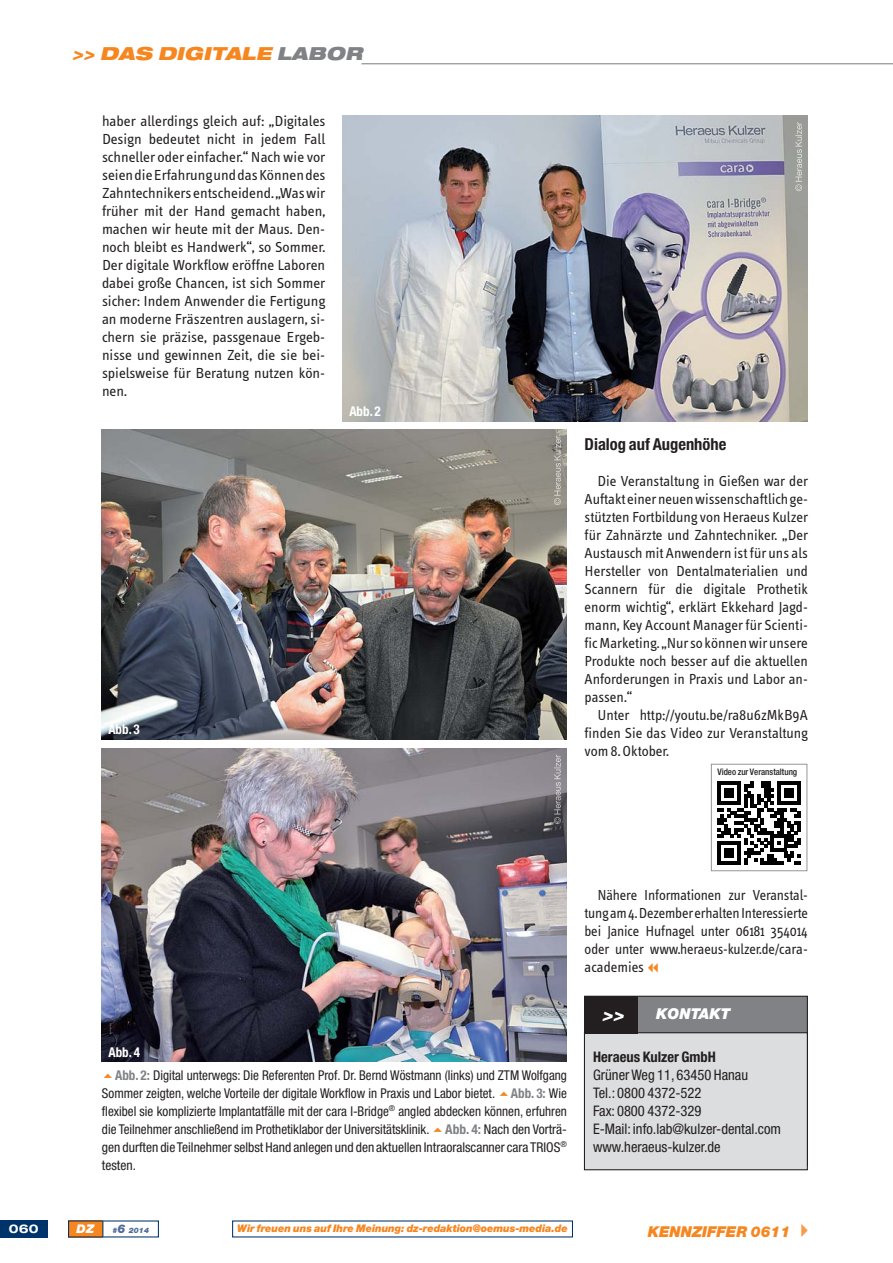
<style>
.page{position:relative;width:893px;height:1263px;background:#fff}
.page>*{position:absolute;margin:0;border:0;box-sizing:border-box;transform-origin:0 0}
.t1{font:italic 900 expanded 18px "Helvetica Neue";color:#f6861f}
.t2{font:italic 900 expanded 18px "Helvetica Neue";color:#fff}
.t3{font:700 condensed 16.5px "Helvetica Neue";color:#231f20}
.t4{font:15px/18px "Info Text";color:#231f20;text-align:justify}
.t5{font:italic 900 15px "Helvetica Neue";color:#f6861f}
.t6{font:italic 900 15px "Helvetica Neue";color:#fff}
.t7{font:condensed 14.55px/18px "Helvetica Neue";color:#231f20}
.t8{font:700 condensed 14.55px "Helvetica Neue";color:#231f20}
.t9{font:condensed 13.5px/18px "Helvetica Neue";color:#231f20}
.t10{font:700 condensed 13.5px "Helvetica Neue";color:#fff}
.t11{font:700 expanded 12px "Helvetica Neue";color:#fff}
.t12{font:italic 900 12px "Helvetica Neue";color:#fff}
.t13{font:italic 900 10.5px "Helvetica Neue";letter-spacing:-.01em;color:#f6861f}
.t14{font:500 condensed 9px "Helvetica Neue";color:#231f20}
.t15{font:italic 900 7.5px "Helvetica Neue";color:#516b98}
.s1{color:#808285}
.s2{font-weight:700;color:#fff}
.s3{font-weight:700;color:#808285}
.s4{font-size:12px}
.s5{color:#f89b49}
</style>
<div class="page">
<div style="left:68px;top:1220px;width:35px;height:17px;background:#f6861f"></div>
<div style="left:0;top:1220px;width:48px;height:17px;background:#003369"></div>
<svg style="left:102px;top:1221px;width:1px;height:16px"></svg>
<hr style="left:361px;top:63px;width:532px;height:1px;background:#808285">
<div style="left:585px;top:996px;width:222px;height:169px;background:#808285"></div>
<div style="left:584px;top:1033px;width:223px;height:137px;background:#dcddde"></div>
<div style="left:584px;top:1032px;width:224px;height:138px;border:1px solid #231f20"></div>
<div style="left:584px;top:996px;width:53px;height:37px;background:#231f20"></div>
<img style="left:343px;top:116px;width:465px;height:305px">
<img style="left:102px;top:429px;width:465px;height:311px">
<img style="left:102px;top:748px;width:465px;height:313px">
<img style="left:554px;top:755px;width:7px;height:69px">
<img style="left:554px;top:436px;width:7px;height:69px">
<img style="left:795px;top:122px;width:7px;height:69px">
<div style="left:711px;top:764px;width:96px;height:107px;border:1px solid #939598"></div>
<svg style="left:717px;top:781px;width:83px;height:83px"></svg>
<p class="t1" style="left:72px;top:45px;width:296px">&gt;&gt; DAS DIGITALE <span class="s1">LABOR</span></p>
<p class="t4" style="left:102px;top:113px;width:225px">haber allerdings gleich auf: „Digitales Design bedeutet nicht in jedem Fall schneller oder einfacher.“ Nach wie vor seien die Erfahrung und das Können des Zahntechnikers entscheidend. „Was wir früher mit der Hand gemacht haben, machen wir heute mit der Maus. Den&shy;noch bleibt es Handwerk“, so Sommer.<br>Der digitale Workflow eröffne Laboren dabei große Chancen, ist sich Sommer sicher: Indem Anwender die Fertigung an moderne Fräszentren auslagern, si&shy;chern sie präzise, passgenaue Ergeb&shy;nisse und gewinnen Zeit, die sie bei&shy;spielsweise für Beratung nutzen kön&shy;nen.</p>
<p class="t10" style="left:349px;top:406px;width:33px">Abb. 2</p>
<p class="t10" style="left:108px;top:725px;width:33px">Abb. 3</p>
<p class="t3" style="left:585px;top:438px;width:143px">Dialog auf Augenhöhe</p>
<p class="t4" style="left:585px;top:473px;width:225px;text-indent:13px">Die Veranstaltung in Gießen war der Auftakt einer neuen wissenschaftlich ge&shy;stützten Fortbildung von Heraeus Kulzer für Zahnärzte und Zahntechniker. „Der Austausch mit Anwendern ist für uns als Hersteller von Dentalmaterialien und Scannern für die digitale Prothetik enorm wichtig“, erklärt Ekkehard Jagd&shy;mann, Key Account Manager für Scienti&shy;fic Marketing. „Nur so können wir unsere Produkte noch besser auf die aktuellen Anforderungen in Praxis und Labor an&shy;passen.“</p>
<p class="t4" style="left:585px;top:707px;width:225px;text-indent:13px">Unter http://youtu.be/ra8u6zMkB9A finden Sie das Video zur Veranstaltung vom 8. Oktober.</p>
<p class="t14" style="left:717px;top:769px;width:81px">Video zur Veranstaltung</p>
<p class="t9" style="left:115px;top:1041px;width:453px;line-height:23.1px;text-indent:-7px"><span class="s2">Abb. 4<br></span><span class="s3">Abb. 2:</span> Digital unterwegs: Die Referenten Prof. Dr. Bernd Wöstmann (links) und ZTM Wolfgang</p>
<p class="t9" style="left:102px;top:1085px;width:466px;text-align:justify">Sommer zeigten, welche Vorteile der digitale Workflow in Praxis und Labor bietet. <span class="s3">Abb. 3:</span> Wie flexibel sie komplizierte Implantatfälle mit der cara I-Bridge<sup>®</sup> angled abdecken können, erfuhren die Teilnehmer anschließend im Prothetiklabor der Universitätsklinik. <span class="s3">Abb. 4:</span> Nach den Vorträ&shy;gen durften die Teilnehmer selbst Hand anlegen und den aktuellen Intraoralscanner cara TRIOS<sup>® </sup>testen.</p>
<p class="t4" style="left:585px;top:887px;width:225px;text-indent:13px">Nähere Informationen zur Veranstal&shy;tung am 4. Dezember erhalten Interessierte bei Janice Hufnagel unter 06181 354014 oder unter www.heraeus-kulzer.de/cara&shy;academies</p>
<p class="t2" style="left:602px;top:1006px;width:27px">&gt;&gt;</p>
<p class="t8" style="left:593px;top:1052px;width:124px">Heraeus Kulzer GmbH</p>
<p class="t7" style="left:593px;top:1067px;width:190px">Grüner Weg 11, 63450 Hanau<br>Tel.: 0800 4372-522<br>Fax: 0800 4372-329<br>E-Mail: info.lab@kulzer-dental.com www.heraeus-kulzer.de</p>
<p class="t6" style="left:656px;top:1008px;width:76px">KONTAKT</p>
<p class="t13" style="left:237px;top:1224px;width:332px">Wir freuen uns auf Ihre Meinung: dz-redaktion@oemus-media.de</p>
<p class="t11" style="left:9px;top:1224px;width:31px">060</p>
<p class="t12" style="left:77px;top:1224px;width:19px">DZ</p>
<p class="t15" style="left:112px;top:1227px;width:38px">#<span class="s4">6</span> 2014</p>
<p class="t5" style="left:648px;top:1227px;width:168px">KENNZIFFER 0611 <span class="s5">✔</span></p>
</div>
